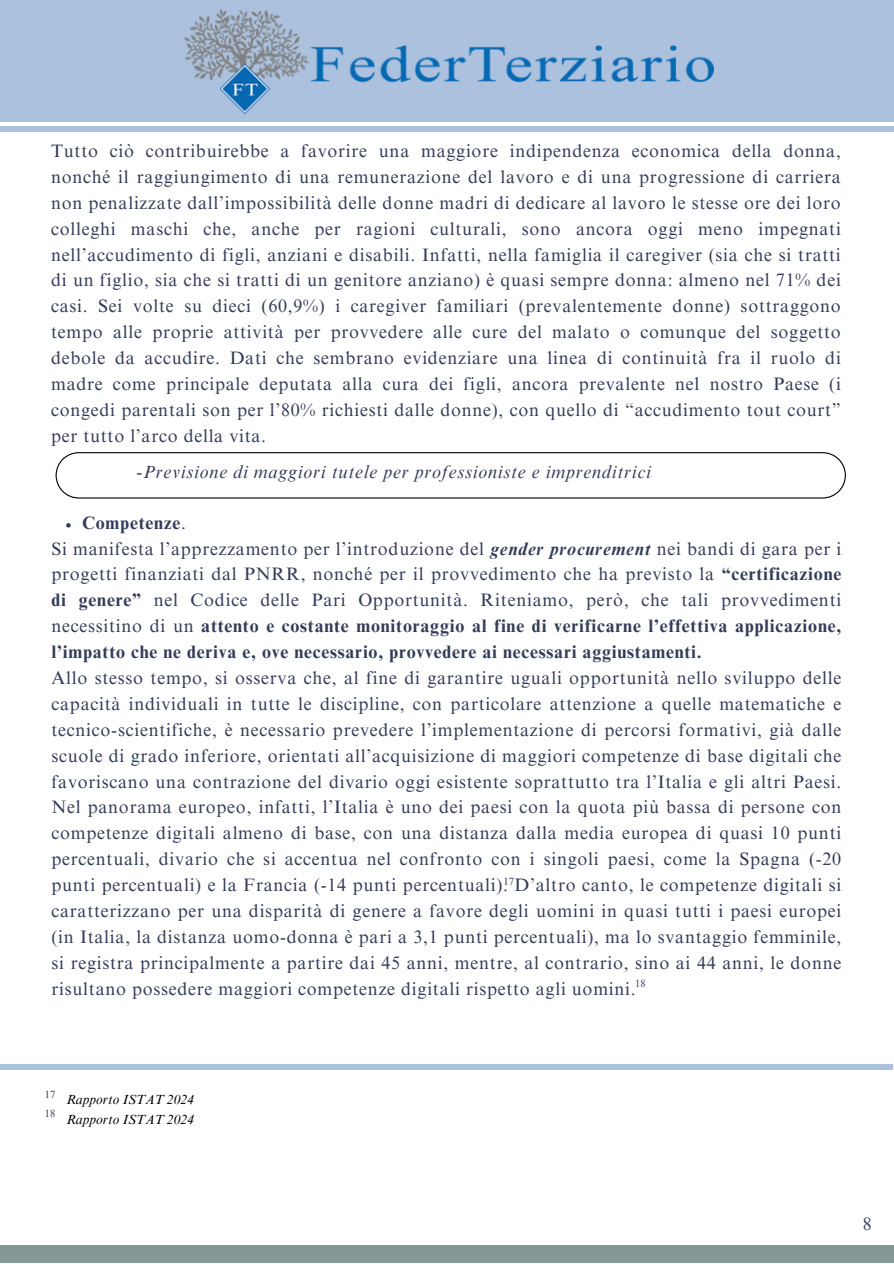
<style>
.page{position:relative;width:894px;height:1264px;background:#fff}
.page>*{position:absolute;margin:0;border:0;box-sizing:border-box;transform-origin:0 0}
.t1{font:18px/26px "Times NRMT Pro";letter-spacing:.04em;color:#333c58}
.t2{font:italic 18px "Times NRMT Pro";letter-spacing:.04em;color:#333c58}
.t3{font:700 18px "Times NRMT Pro";letter-spacing:.04em;color:#333c58}
.t4{font:italic 13.5px "Times NRMT Pro";color:#000}
.t5{font:10.5px "Times NRMT Pro";color:#333c58}
.s1{font-weight:400}
.s2{font-weight:700;font-style:italic}
.s3{font-weight:700}
</style>
<div class="page">
<div style="left:0;top:1245px;width:892px;height:17px;background:#849896"></div>
<div style="left:0;top:0;width:892px;height:121px;background:#abc1dd"></div>
<div style="left:0;top:126px;width:892px;height:6px;background:#abc1dd"></div>
<svg style="left:66px;top:523px;width:5px;height:4px"></svg>
<img style="left:184px;top:10px;width:529px;height:104px">
<svg style="left:56px;top:452px;width:789px;height:46px"></svg>
<div style="left:0;top:1064px;width:892px;height:5px;background:#abc1dd"></div>
<p class="t1" style="left:51px;top:140px;width:791px;text-align:justify">Tutto ciò contribuirebbe a favorire una maggiore indipendenza economica della donna, nonché il raggiungimento di una remunerazione del lavoro e di una progressione di carriera non penalizzate dall’impossibilità delle donne madri di dedicare al lavoro le stesse ore dei loro colleghi maschi che, anche per ragioni culturali, sono ancora oggi meno impegnati nell’accudimento di figli, anziani e disabili. Infatti, nella famiglia il caregiver (sia che si tratti di un figlio, sia che si tratti di un genitore anziano) è quasi sempre donna: almeno nel 71% dei casi. Sei volte su dieci (60,9%) i caregiver familiari (prevalentemente donne) sottraggono tempo alle proprie attività per provvedere alle cure del malato o comunque del soggetto debole da accudire. Dati che sembrano evidenziare una linea di continuità fra il ruolo di madre come principale deputata alla cura dei figli, ancora prevalente nel nostro Paese (i congedi parentali son per l’80% richiesti dalle donne), con quello di “accudimento tout court” per tutto l’arco della vita.</p>
<h1 class="t2" style="left:136px;top:465px;width:516px">-Previsione di maggiori tutele per professioniste e imprenditrici</h1>
<p class="t3" style="left:82px;top:516px;width:105px">Competenze<span class="s1">.</span></p>
<h1 class="t1" style="left:52px;top:537px;width:791px">Si manifesta l’apprezzamento per l’introduzione del <span class="s2">gender procurement</span> nei bandi di gara per i progetti finanziati dal PNRR, nonché per il provvedimento che ha previsto la <span class="s3">“certificazione di genere”</span> nel Codice delle Pari Opportunità. Riteniamo, però, che tali provvedimenti necessitino di un <span class="s3">attento e costante monitoraggio al fine di verificarne l’effettiva applicazione, l’impatto che ne deriva e, ove necessario, provvedere ai necessari aggiustamenti.<br></span>Allo stesso tempo, si osserva che, al fine di garantire uguali opportunità nello sviluppo delle capacità individuali in tutte le discipline, con particolare attenzione a quelle matematiche e tecnico-scientifiche, è necessario prevedere l’implementazione di percorsi formativi, già dalle scuole di grado inferiore, orientati all’acquisizione di maggiori competenze di base digitali che favoriscano una contrazione del divario oggi esistente soprattutto tra l’Italia e gli altri Paesi.<br>Nel panorama europeo, infatti, l’Italia è uno dei paesi con la quota più bassa di persone con competenze digitali almeno di base, con una distanza dalla media europea di quasi 10 punti percentuali, divario che si accentua nel confronto con i singoli paesi, come la Spagna (-20 punti percentuali) e la Francia (-14 punti percentuali). D’altro canto, le competenze digitali si caratterizzano per una disparità di genere a favore degli uomini in quasi tutti i paesi europei (in Italia, la distanza uomo-donna è pari a 3,1 punti percentuali), ma lo svantaggio femminile, si registra principalmente a partire dai 45 anni, mentre, al contrario, sino ai 44 anni, le donne risultano possedere maggiori competenze digitali rispetto agli uomini.</h1>
<p class="t5" style="left:503px;top:877px;width:12px">17</p>
<p class="t5" style="left:635px;top:979px;width:12px">18</p>
<p class="t5" style="left:45px;top:1090px;width:12px">17</p>
<p class="t5" style="left:45px;top:1109px;width:12px">18</p>
<p class="t4" style="left:66px;top:1094px;width:129px">Rapporto ISTAT 2024</p>
<p class="t4" style="left:66px;top:1113px;width:129px">Rapporto ISTAT 2024</p>
<p class="t1" style="left:862px;top:1213px;width:10px">8</p>
</div>
